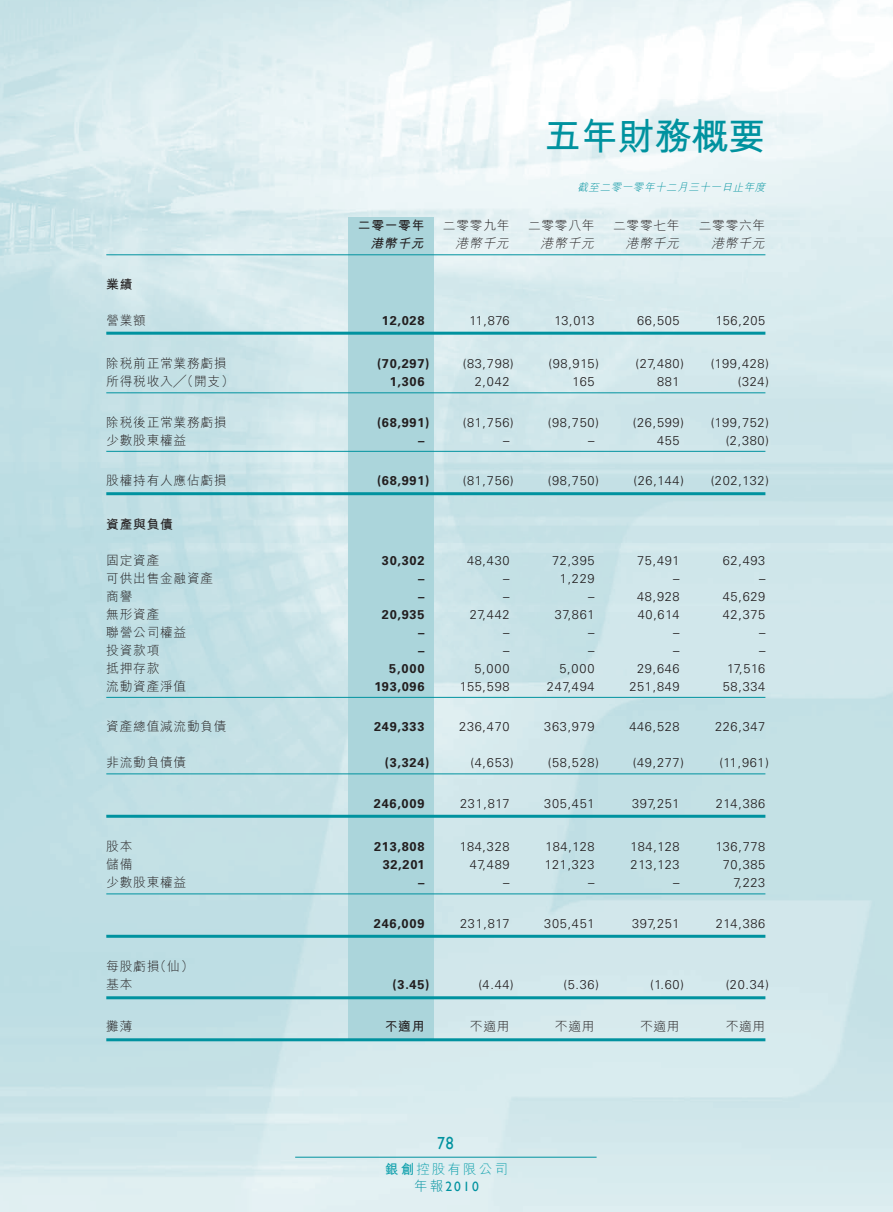
<style>
.page{position:relative;width:893px;height:1212px;background:#fff}
.page>*{position:absolute;margin:0;border:0;box-sizing:border-box;transform-origin:0 0}
.t1{font:700 37.5px "M Hei HK";letter-spacing:-.02em;color:#00929f}
.t2{font:17.55px "Gill Sans";color:#00929f;scale:.9 1}
.t3{font:300 13.5px/16.5px "M Hei HK";letter-spacing:.155em;color:#11a1ad;text-align:center}
.t4{font:300 12.75px "Univers LT Std";letter-spacing:.055em;color:#231f20}
.t5{font:300 12.75px/18px "M Hei HK";letter-spacing:.055em;color:#231f20}
.t6{font:700 12.75px "Univers LT Std";letter-spacing:.055em;color:#231f20}
.t7{font:italic 300 12.75px "M Hei HK";color:#231f20}
.t8{font:700 12.75px "M Hei HK";letter-spacing:.055em;color:#231f20}
.t9{font:italic 700 12.75px "M Hei HK";color:#231f20}
.t10{font:italic 300 10.5px "M Hei HK";color:#00929f}
.s1{font-weight:700}
.s2{color:#00929f}
.s3{font-family:"Gill Sans";font-weight:400;color:#00929f}
</style>
<div class="page">
<img style="left:0;top:0;width:893px;height:1212px">
<hr style="left:295px;top:1157px;width:302px;height:1px;background:#00929f">
<div style="left:349px;top:217px;width:85px;height:822px;background:#abd5db"></div>
<hr style="left:106px;top:254px;width:659px;height:1px;background:#00929f">
<hr style="left:106px;top:332px;width:659px;height:3px;background:#00929f">
<hr style="left:106px;top:392px;width:659px;height:1px;background:#00929f">
<hr style="left:106px;top:451px;width:659px;height:1px;background:#00929f">
<hr style="left:106px;top:492px;width:659px;height:3px;background:#00929f">
<hr style="left:106px;top:697px;width:659px;height:1px;background:#00929f">
<hr style="left:106px;top:773px;width:659px;height:1px;background:#00929f">
<hr style="left:106px;top:815px;width:659px;height:3px;background:#00929f">
<hr style="left:106px;top:893px;width:659px;height:1px;background:#00929f">
<hr style="left:106px;top:935px;width:659px;height:3px;background:#00929f">
<hr style="left:106px;top:996px;width:659px;height:3px;background:#00929f">
<hr style="left:106px;top:1038px;width:659px;height:3px;background:#00929f">
<p class="t1" style="left:544px;top:109px;width:223px">五年財務概要</p>
<p class="t10" style="left:578px;top:180px;width:193px">截至二零一零年十二月三十一日止年度</p>
<p class="t8" style="left:358px;top:216px;width:68px">二零一零年</p>
<p class="t5" style="left:443px;top:216px;width:68px">二零零九年</p>
<p class="t5" style="left:528px;top:216px;width:68px">二零零八年</p>
<p class="t5" style="left:613px;top:216px;width:68px">二零零七年</p>
<p class="t5" style="left:699px;top:216px;width:68px">二零零六年</p>
<p class="t9" style="left:370px;top:234px;width:58px">港幣千元</p>
<p class="t7" style="left:456px;top:234px;width:59px">港幣千元</p>
<p class="t7" style="left:541px;top:234px;width:59px">港幣千元</p>
<p class="t7" style="left:626px;top:234px;width:59px">港幣千元</p>
<p class="t7" style="left:711px;top:234px;width:59px">港幣千元</p>
<p class="t8" style="left:106px;top:275px;width:28px">業績</p>
<p class="t5" style="left:106px;top:310px;width:41px">營業額</p>
<p class="t6" style="left:382px;top:313px;width:44px">12,028</p>
<p class="t4" style="left:469px;top:312px;width:42px">11,876</p>
<p class="t4" style="left:554px;top:312px;width:42px">13,013</p>
<p class="t4" style="left:637px;top:312px;width:44px">66,505</p>
<p class="t4" style="left:716px;top:312px;width:51px">156,205</p>
<p class="t5" style="left:106px;top:354px;width:122px">除稅前正常業務虧損</p>
<p class="t6" style="left:377px;top:356px;width:54px">(70,297)</p>
<p class="t4" style="left:463px;top:356px;width:53px">(83,798)</p>
<p class="t4" style="left:548px;top:356px;width:52px">(98,915)</p>
<p class="t4" style="left:636px;top:356px;width:50px">(27,480)</p>
<p class="t4" style="left:711px;top:356px;width:60px">(199,428)</p>
<p class="t5" style="left:106px;top:372px;width:129px">所得稅收入╱（開支）</p>
<p class="t6" style="left:390px;top:374px;width:36px">1,306</p>
<p class="t4" style="left:475px;top:374px;width:36px">2,042</p>
<p class="t4" style="left:573px;top:374px;width:24px">165</p>
<p class="t4" style="left:657px;top:374px;width:24px">881</p>
<p class="t4" style="left:738px;top:374px;width:33px">(324)</p>
<p class="t5" style="left:106px;top:412px;width:122px">除稅後正常業務虧損</p>
<p class="t6" style="left:377px;top:415px;width:54px">(68,991)</p>
<p class="t4" style="left:463px;top:414px;width:53px">(81,756)</p>
<p class="t4" style="left:548px;top:414px;width:53px">(98,750)</p>
<p class="t4" style="left:633px;top:414px;width:53px">(26,599)</p>
<p class="t4" style="left:711px;top:414px;width:60px">(199,752)</p>
<p class="t5" style="left:106px;top:430px;width:82px">少數股東權益</p>
<p class="t6" style="left:418px;top:433px;width:8px">–</p>
<p class="t4" style="left:503px;top:432px;width:8px">–</p>
<p class="t4" style="left:588px;top:432px;width:8px">–</p>
<p class="t4" style="left:657px;top:432px;width:24px">455</p>
<p class="t4" style="left:726px;top:432px;width:45px">(2,380)</p>
<p class="t5" style="left:106px;top:471px;width:122px">股權持有人應佔虧損</p>
<p class="t6" style="left:377px;top:473px;width:54px">(68,991)</p>
<p class="t4" style="left:463px;top:473px;width:53px">(81,756)</p>
<p class="t4" style="left:548px;top:473px;width:53px">(98,750)</p>
<p class="t4" style="left:633px;top:473px;width:52px">(26,144)</p>
<p class="t4" style="left:711px;top:473px;width:60px">(202,132)</p>
<p class="t8" style="left:106px;top:515px;width:68px">資產與負債</p>
<p class="t5" style="left:106px;top:550px;width:55px">固定資產</p>
<p class="t6" style="left:382px;top:553px;width:44px">30,302</p>
<p class="t4" style="left:467px;top:552px;width:44px">48,430</p>
<p class="t4" style="left:552px;top:552px;width:44px">72,395</p>
<p class="t4" style="left:637px;top:552px;width:44px">75,491</p>
<p class="t4" style="left:723px;top:552px;width:44px">62,493</p>
<p class="t5" style="left:106px;top:568px;width:108px">可供出售金融資產</p>
<p class="t6" style="left:418px;top:571px;width:8px">–</p>
<p class="t4" style="left:503px;top:570px;width:8px">–</p>
<p class="t4" style="left:560px;top:570px;width:36px">1,229</p>
<p class="t4" style="left:673px;top:570px;width:8px">–</p>
<p class="t4" style="left:759px;top:570px;width:8px">–</p>
<p class="t5" style="left:106px;top:586px;width:28px">商譽</p>
<p class="t6" style="left:418px;top:589px;width:8px">–</p>
<p class="t4" style="left:503px;top:588px;width:8px">–</p>
<p class="t4" style="left:588px;top:588px;width:8px">–</p>
<p class="t4" style="left:637px;top:588px;width:44px">48,928</p>
<p class="t4" style="left:723px;top:588px;width:44px">45,629</p>
<p class="t5" style="left:106px;top:604px;width:55px">無形資產</p>
<p class="t6" style="left:382px;top:607px;width:44px">20,935</p>
<p class="t4" style="left:470px;top:606px;width:41px">27,442</p>
<p class="t4" style="left:555px;top:606px;width:41px">37,861</p>
<p class="t4" style="left:638px;top:606px;width:43px">40,614</p>
<p class="t4" style="left:723px;top:606px;width:44px">42,375</p>
<p class="t5" style="left:106px;top:622px;width:82px">聯營公司權益</p>
<p class="t6" style="left:418px;top:625px;width:8px">–</p>
<p class="t4" style="left:503px;top:624px;width:8px">–</p>
<p class="t4" style="left:588px;top:624px;width:8px">–</p>
<p class="t4" style="left:673px;top:624px;width:8px">–</p>
<p class="t4" style="left:759px;top:624px;width:8px">–</p>
<p class="t5" style="left:106px;top:640px;width:55px">投資款項</p>
<p class="t6" style="left:418px;top:643px;width:8px">–</p>
<p class="t4" style="left:503px;top:642px;width:8px">–</p>
<p class="t4" style="left:588px;top:642px;width:8px">–</p>
<p class="t4" style="left:673px;top:642px;width:8px">–</p>
<p class="t4" style="left:759px;top:642px;width:8px">–</p>
<p class="t5" style="left:106px;top:658px;width:55px">抵押存款</p>
<p class="t6" style="left:389px;top:661px;width:37px">5,000</p>
<p class="t4" style="left:474px;top:660px;width:37px">5,000</p>
<p class="t4" style="left:559px;top:660px;width:37px">5,000</p>
<p class="t4" style="left:637px;top:660px;width:44px">29,646</p>
<p class="t4" style="left:727px;top:660px;width:40px">17,516</p>
<p class="t5" style="left:106px;top:676px;width:82px">流動資產淨值</p>
<p class="t6" style="left:374px;top:679px;width:52px">193,096</p>
<p class="t4" style="left:460px;top:678px;width:51px">155,598</p>
<p class="t4" style="left:547px;top:678px;width:49px">247,494</p>
<p class="t4" style="left:629px;top:678px;width:52px">251,849</p>
<p class="t4" style="left:723px;top:678px;width:44px">58,334</p>
<p class="t5" style="left:106px;top:717px;width:122px">資產總值減流動負債</p>
<p class="t6" style="left:374px;top:719px;width:52px">249,333</p>
<p class="t4" style="left:459px;top:719px;width:52px">236,470</p>
<p class="t4" style="left:544px;top:719px;width:52px">363,979</p>
<p class="t4" style="left:629px;top:719px;width:52px">446,528</p>
<p class="t4" style="left:715px;top:719px;width:52px">226,347</p>
<p class="t5" style="left:106px;top:753px;width:82px">非流動負債債</p>
<p class="t6" style="left:385px;top:755px;width:46px">(3,324)</p>
<p class="t4" style="left:471px;top:755px;width:45px">(4,653)</p>
<p class="t4" style="left:548px;top:755px;width:53px">(58,528)</p>
<p class="t4" style="left:633px;top:755px;width:53px">(49,277)</p>
<p class="t4" style="left:719px;top:755px;width:51px">(11,961)</p>
<p class="t6" style="left:374px;top:796px;width:52px">246,009</p>
<p class="t4" style="left:460px;top:795px;width:51px">231,817</p>
<p class="t4" style="left:544px;top:795px;width:52px">305,451</p>
<p class="t4" style="left:632px;top:795px;width:49px">397,251</p>
<p class="t4" style="left:716px;top:795px;width:51px">214,386</p>
<p class="t5" style="left:106px;top:837px;width:28px">股本</p>
<p class="t6" style="left:374px;top:839px;width:52px">213,808</p>
<p class="t4" style="left:460px;top:839px;width:51px">184,328</p>
<p class="t4" style="left:545px;top:839px;width:51px">184,128</p>
<p class="t4" style="left:630px;top:839px;width:51px">184,128</p>
<p class="t4" style="left:716px;top:839px;width:51px">136,778</p>
<p class="t5" style="left:106px;top:855px;width:28px">儲備</p>
<p class="t6" style="left:383px;top:857px;width:43px">32,201</p>
<p class="t4" style="left:470px;top:857px;width:41px">47,489</p>
<p class="t4" style="left:545px;top:857px;width:51px">121,323</p>
<p class="t4" style="left:631px;top:857px;width:51px">213,123</p>
<p class="t4" style="left:723px;top:857px;width:44px">70,385</p>
<p class="t5" style="left:106px;top:873px;width:82px">少數股東權益</p>
<p class="t6" style="left:418px;top:875px;width:8px">–</p>
<p class="t4" style="left:503px;top:875px;width:8px">–</p>
<p class="t4" style="left:588px;top:875px;width:8px">–</p>
<p class="t4" style="left:673px;top:875px;width:8px">–</p>
<p class="t4" style="left:733px;top:875px;width:34px">7,223</p>
<p class="t6" style="left:374px;top:916px;width:52px">246,009</p>
<p class="t4" style="left:460px;top:915px;width:51px">231,817</p>
<p class="t4" style="left:544px;top:915px;width:52px">305,451</p>
<p class="t4" style="left:632px;top:915px;width:49px">397,251</p>
<p class="t4" style="left:716px;top:915px;width:51px">214,386</p>
<p class="t5" style="left:106px;top:957px;width:89px">每股虧損（仙）基本</p>
<p class="t6" style="left:393px;top:977px;width:38px">(3.45)</p>
<p class="t4" style="left:478px;top:977px;width:37px">(4.44)</p>
<p class="t4" style="left:563px;top:977px;width:37px">(5.36)</p>
<p class="t4" style="left:650px;top:977px;width:35px">(1.60)</p>
<p class="t4" style="left:726px;top:977px;width:45px">(20.34)</p>
<p class="t5" style="left:106px;top:1017px;width:28px">攤薄</p>
<p class="t8" style="left:385px;top:1017px;width:41px">不適用</p>
<p class="t5" style="left:470px;top:1017px;width:41px">不適用</p>
<p class="t5" style="left:555px;top:1017px;width:41px">不適用</p>
<p class="t5" style="left:640px;top:1017px;width:41px">不適用</p>
<p class="t5" style="left:726px;top:1017px;width:41px">不適用</p>
<p class="t2" style="left:437px;top:1133px;width:20px">78</p>
<p class="t3" style="left:385px;top:1160px;width:124px"><span class="s1">銀創</span>控股有限公司<span class="s2">年報</span><span class="s3">2010</span></p>
</div>
